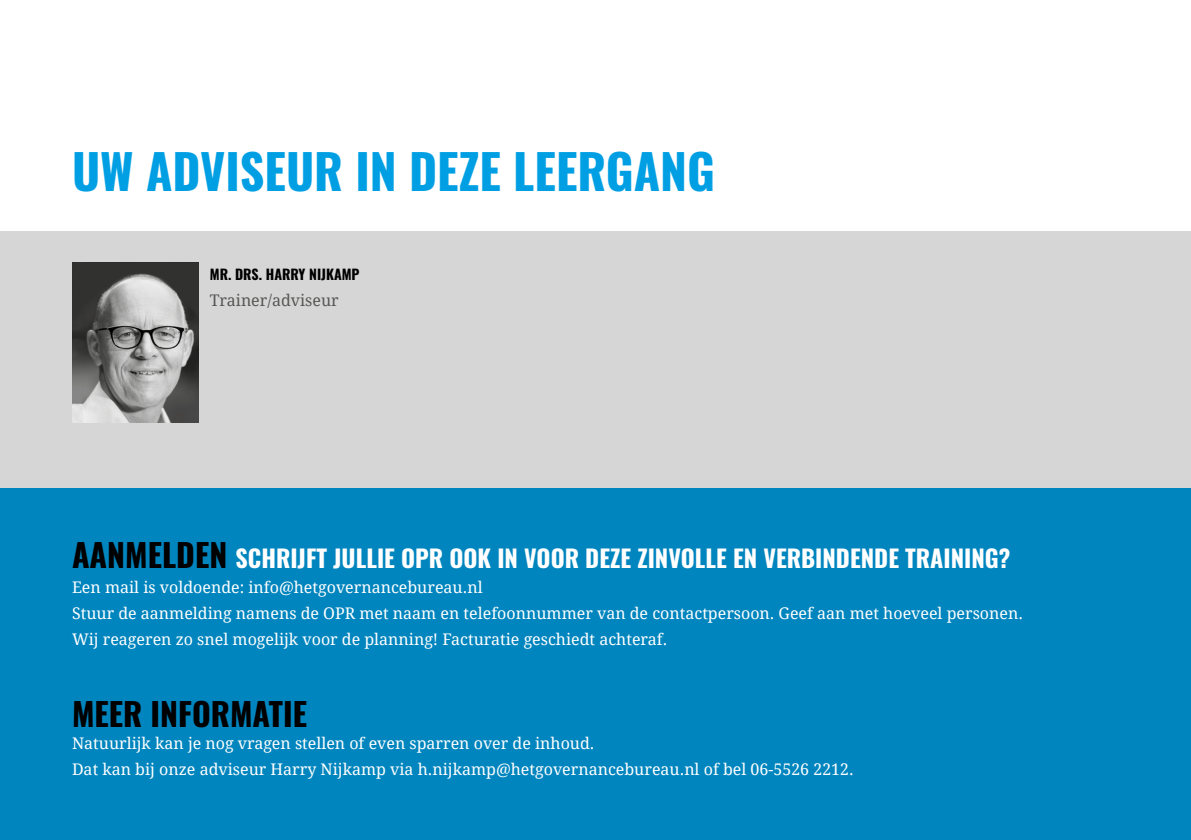
<style>
.page{position:relative;width:1191px;height:840px;background:#fff}
.page>*{position:absolute;margin:0;border:0;box-sizing:border-box;transform-origin:0 0}
.t1{font:700 48px "Oswald";color:#009fe3}
.t2{font:700 32px "Oswald";color:#000}
.t3{font:700 24px "Oswald";color:#fff}
.t4{font:16px/26px "Droid Serif";color:#fff}
.t5{font:16px "Droid Serif";color:#575756}
.t6{font:700 14px "Oswald";color:#000}
.s1{font-size:32px;color:#000}
</style>
<div class="page">
<div style="left:0;top:231px;width:1191px;height:608px;background:#d6d6d6"></div>
<div style="left:0;top:488px;width:1191px;height:351px;background:#0085be"></div>
<img style="left:72px;top:262px;width:126px;height:160px">
<h1 class="t1" style="left:72px;top:147px;width:644px">UW ADVISEUR IN DEZE LEERGANG</h1>
<p class="t6" style="left:210px;top:267px;width:151px">MR. DRS. HARRY NIJKAMP</p>
<p class="t5" style="left:210px;top:289px;width:130px">Trainer/adviseur</p>
<h3 class="t3" style="left:72px;top:545px;width:940px"><span class="s1">AANMELDEN</span> SCHRIJFT JULLIE OPR OOK IN VOOR DEZE ZINVOLLE EN VERBINDENDE TRAINING?</h3>
<p class="t4" style="left:72px;top:573px;width:952px">Een mail is voldoende: info@hetgovernancebureau.nl<br>Stuur de aanmelding namens de OPR met naam en telefoonnummer van de contactpersoon. Geef aan met hoeveel personen.<br>Wij reageren zo snel mogelijk voor de planning! Facturatie geschiedt achteraf.</p>
<h2 class="t2" style="left:72px;top:696px;width:236px">MEER INFORMATIE</h2>
<p class="t4" style="left:72px;top:729px;width:783px">Natuurlijk kan je nog vragen stellen of even sparren over de inhoud.<br>Dat kan bij onze adviseur Harry Nijkamp via h.nijkamp@hetgovernancebureau.nl of bel 06-5526 2212.</p>
</div>
